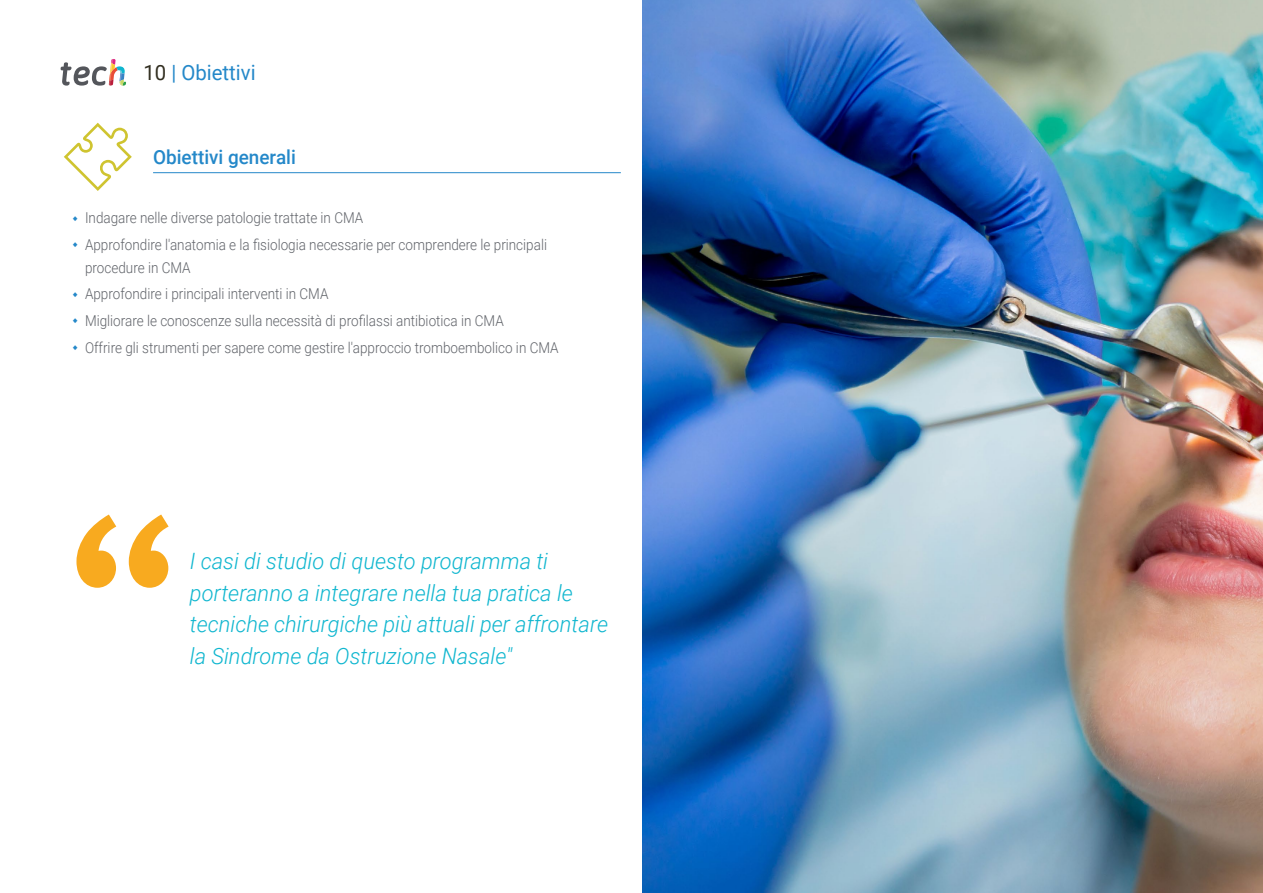
<style>
.page{position:relative;width:1263px;height:893px;background:#fff}
.page>*{position:absolute;margin:0;border:0;box-sizing:border-box;transform-origin:0 0}
.t1{font:italic 300 22.5px/31.5px "Roboto";color:#0fb6cf}
.t2{font:21px "Roboto";color:#2488c9}
.t3{font:500 19.5px "Roboto";color:#2488c9}
.t4{font:300 15px/26.7px "Roboto";color:#61646a;scale:.9 1}
.s1{color:#312e20}
</style>
<div class="page">
<hr style="left:153px;top:172px;width:468px;height:1px;background:#2488c9">
<svg style="left:64px;top:123px;width:68px;height:68px"></svg>
<img style="left:642px;top:0;width:621px;height:893px">
<svg style="left:76px;top:514px;width:93px;height:74px"></svg>
<svg style="left:61px;top:59px;width:65px;height:27px"></svg>
<h2 class="t2" style="left:144px;top:57px;width:114px"><span class="s1">10</span> | Obiettivi</h2>
<h3 class="t3" style="left:153px;top:144px;width:144px">Obiettivi generali</h3>
<p class="t4" style="left:85px;top:204px;width:515px">Indagare nelle diverse patologie trattate in CMA<br>Approfondire l'anatomia e la fisiologia necessarie per comprendere le principali</p>
<p class="t4" style="left:85px;top:253px;width:528px">procedure in CMA<br>Approfondire i principali interventi in CMA<br>Migliorare le conoscenze sulla necessità di profilassi antibiotica in CMA<br>Offrire gli strumenti per sapere come gestire l'approccio tromboembolico in CMA</p>
<h1 class="t1" style="left:190px;top:544px;width:420px">I casi di studio di questo programma ti porteranno a integrare nella tua pratica le tecniche chirurgiche più attuali per affrontare la Sindrome da Ostruzione Nasale"</h1>
</div>
